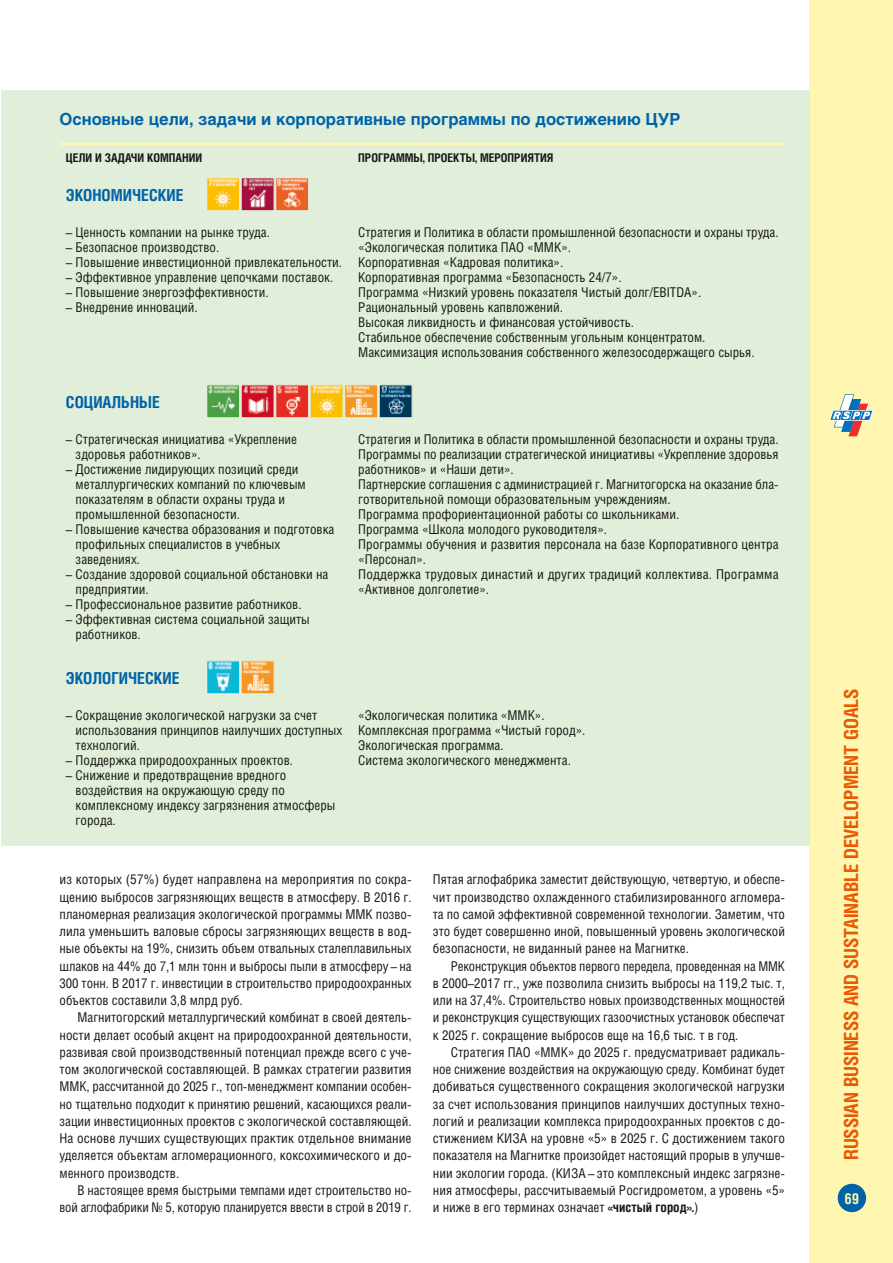
<style>
.page{position:relative;width:893px;height:1263px;background:#fff}
.page>*{position:absolute;margin:0;border:0;box-sizing:border-box;transform-origin:0 0}
.t1{font:700 19.5px "Helios Cond C";color:#ea5901}
.t2{font:700 16.5px "Helios C";color:#0063a8}
.t3{font:700 16.5px "Helios Cond C";color:#0063a8}
.t4{font:700 15px "Helios Cond C";color:#fff7b1}
.t5{font:13.5px/15px "Helios Cond C";color:#181716}
.t6{font:700 12px "Helios Cond C";color:#181716}
.s1{font-weight:700}
</style>
<div class="page">
<div style="left:809px;top:0;width:84px;height:1263px;background:#fff7b1"></div>
<svg style="left:829px;top:394px;width:44px;height:42px"></svg>
<div style="left:838px;top:1184px;width:27px;height:27px;background:#0063a8;border-radius:50%"></div>
<div style="left:838px;top:1184px;width:28px;height:28px;border:1px solid #0063a8;border-radius:50%"></div>
<div style="left:1px;top:91px;width:808px;height:755px;background:#e1eed9"></div>
<hr style="left:60px;top:143px;width:292px;height:3px;background:#fff7b1">
<hr style="left:352px;top:143px;width:433px;height:3px;background:#fff7b1">
<img style="left:208px;top:179px;width:30px;height:31px">
<div style="left:206px;top:177px;width:34px;height:35px;border:1px solid #e1eed9"></div>
<svg style="left:242px;top:179px;width:31px;height:31px"></svg>
<div style="left:240px;top:177px;width:35px;height:35px;border:1px solid #e1eed9"></div>
<img style="left:277px;top:179px;width:30px;height:31px">
<div style="left:275px;top:177px;width:34px;height:35px;border:1px solid #e1eed9"></div>
<img style="left:208px;top:386px;width:30px;height:31px">
<div style="left:206px;top:384px;width:34px;height:35px;border:1px solid #e1eed9"></div>
<svg style="left:242px;top:386px;width:31px;height:31px"></svg>
<div style="left:240px;top:384px;width:35px;height:35px;border:1px solid #e1eed9"></div>
<img style="left:277px;top:386px;width:30px;height:31px">
<div style="left:275px;top:384px;width:34px;height:35px;border:1px solid #e1eed9"></div>
<svg style="left:311px;top:386px;width:31px;height:31px"></svg>
<div style="left:309px;top:384px;width:35px;height:35px;border:1px solid #e1eed9"></div>
<img style="left:346px;top:386px;width:30px;height:31px">
<div style="left:344px;top:384px;width:34px;height:35px;border:1px solid #e1eed9"></div>
<svg style="left:380px;top:386px;width:31px;height:31px"></svg>
<div style="left:378px;top:384px;width:35px;height:35px;border:1px solid #e1eed9"></div>
<img style="left:208px;top:662px;width:30px;height:31px">
<div style="left:206px;top:660px;width:34px;height:35px;border:1px solid #e1eed9"></div>
<svg style="left:242px;top:662px;width:31px;height:31px"></svg>
<div style="left:240px;top:660px;width:35px;height:35px;border:1px solid #e1eed9"></div>
<p class="t2" style="left:60px;top:110px;width:622px">Основные цели, задачи и корпоративные программы по достижению ЦУР</p>
<p class="t6" style="left:66px;top:151px;width:138px">ЦЕЛИ И ЗАДАЧИ КОМПАНИИ</p>
<p class="t6" style="left:358px;top:151px;width:197px">ПРОГРАММЫ, ПРОЕКТЫ, МЕРОПРИЯТИЯ</p>
<p class="t3" style="left:66px;top:185px;width:119px">ЭКОНОМИЧЕСКИЕ</p>
<p class="t5" style="left:66px;top:225px;width:206px">– Ценность компании на рынке труда.</p>
<p class="t5" style="left:66px;top:240px;width:155px">– Безопасное производство.</p>
<p class="t5" style="left:66px;top:255px;width:278px">– Повышение инвестиционной привлекательности.</p>
<p class="t5" style="left:66px;top:270px;width:269px">– Эффективное управление цепочками поставок.</p>
<p class="t5" style="left:66px;top:285px;width:204px">– Повышение энергоэффективности.</p>
<p class="t5" style="left:66px;top:300px;width:133px">– Внедрение инноваций.</p>
<p class="t5" style="left:358px;top:225px;width:422px">Стратегия и Политика в области промышленной безопасности и охраны труда. «Экологическая политика ПАО «ММК».<br>Корпоративная «Кадровая политика».<br>Корпоративная программа «Безопасность 24/7».<br>Программа «Низкий уровень показателя Чистый долг/EBITDA».<br>Рациональный уровень капвложений.<br>Высокая ликвидность и финансовая устойчивость.<br>Стабильное обеспечение собственным угольным концентратом.<br>Максимизация использования собственного железосодержащего сырья.</p>
<p class="t3" style="left:66px;top:392px;width:95px">СОЦИАЛЬНЫЕ</p>
<p class="t5" style="left:76px;top:432px;width:223px;text-indent:-10px">– Стратегическая инициатива «Укрепление здоровья работников».</p>
<p class="t5" style="left:76px;top:462px;width:232px;text-indent:-10px">– Достижение лидирующих позиций среди металлургических компаний по ключевым показателям в области охраны труда и промышленной безопасности.</p>
<p class="t5" style="left:76px;top:522px;width:260px;text-indent:-10px">– Повышение качества образования и подготовка профильных специалистов в учебных заведениях.</p>
<p class="t5" style="left:76px;top:567px;width:254px;text-indent:-10px">– Создание здоровой социальной обстановки на предприятии.</p>
<p class="t5" style="left:66px;top:597px;width:237px">– Профессиональное развитие работников.</p>
<p class="t5" style="left:76px;top:612px;width:236px;text-indent:-10px">– Эффективная система социальной защиты работников.</p>
<p class="t3" style="left:66px;top:668px;width:115px">ЭКОЛОГИЧЕСКИЕ</p>
<p class="t5" style="left:76px;top:708px;width:268px;text-indent:-10px">– Сокращение экологической нагрузки за счет использования принципов наилучших доступных технологий.</p>
<p class="t5" style="left:66px;top:753px;width:229px">– Поддержка природоохранных проектов.</p>
<p class="t5" style="left:76px;top:768px;width:261px;text-indent:-10px">– Снижение и предотвращение вредного воздействия на окружающую среду по комплексному индексу загрязнения атмосферы города.</p>
<p class="t5" style="left:358px;top:432px;width:422px">Стратегия и Политика в области промышленной безопасности и охраны труда.<br>Программы по реализации стратегической инициативы «Укрепление здоровья работников» и «Наши дети».<br>Партнерские соглашения с администрацией г. Магнитогорска на оказание бла&shy;готворительной помощи образовательным учреждениям.<br>Программа профориентационной работы со школьниками.<br>Программа «Школа молодого руководителя».<br>Программы обучения и развития персонала на базе Корпоративного центра «Персонал».<br>Поддержка трудовых династий и других традиций коллектива. Программа «Активное долголетие».</p>
<p class="t5" style="left:358px;top:708px;width:229px">«Экологическая политика «ММК».<br>Комплексная программа «Чистый город».<br>Экологическая программа.<br>Система экологического менеджмента.</p>
<p class="t5" style="left:60px;top:871px;width:354px;line-height:17.2px;text-align:justify">из которых (57%) будет направлена на мероприятия по сокра&shy;щению выбросов загрязняющих веществ в атмосферу. В 2016 г. планомерная реализация экологической программы ММК позво&shy;лила уменьшить валовые сбросы загрязняющих веществ в вод&shy;ные объекты на 19%, снизить объем отвальных сталеплавильных шлаков на 44% до 7,1 млн тонн и выбросы пыли в атмосферу – на 300 тонн. В 2017 г. инвестиции в строительство природоохранных объектов составили 3,8 млрд руб.</p>
<p class="t5" style="left:60px;top:1009px;width:354px;line-height:17.2px;text-align:justify;text-indent:18px">Магнитогорский металлургический комбинат в своей деятель&shy;ности делает особый акцент на природоохранной деятельности, развивая свой производственный потенциал прежде всего с уче&shy;том экологической составляющей. В рамках стратегии развития ММК, рассчитанной до 2025 г., топ-менеджмент компании особен&shy;но тщательно подходит к принятию решений, касающихся реали&shy;зации инвестиционных проектов с экологической составляющей.<br>На основе лучших существующих практик отдельное внимание уделяется объектам агломерационного, коксохимического и до&shy;менного производств.</p>
<p class="t5" style="left:60px;top:1181px;width:354px;line-height:17.2px;text-align:right">В настоящее время быстрыми темпами идет строительство но&shy;вой аглофабрики № 5, которую планируется ввести в строй в 2019 г.</p>
<p class="t5" style="left:433px;top:871px;width:354px;line-height:17.2px;text-align:justify">Пятая аглофабрика заместит действующую, четвертую, и обеспе&shy;чит производство охлажденного стабилизированного агломера&shy;та по самой эффективной современной технологии. Заметим, что это будет совершенно иной, повышенный уровень экологической безопасности, не виданный ранее на Магнитке.</p>
<p class="t5" style="left:433px;top:957px;width:354px;line-height:17.2px;text-align:justify;text-indent:18px">Реконструкция объектов первого передела, проведенная на ММК в 2000–2017 гг., уже позволила снизить выбросы на 119,2 тыс. т, или на 37,4%. Строительство новых производственных мощностей и реконструкция существующих газоочистных установок обеспечат к 2025 г. сокращение выбросов еще на 16,6 тыс. т в год.</p>
<p class="t5" style="left:433px;top:1043px;width:354px;line-height:17.2px;text-align:justify;text-indent:18px">Стратегия ПАО «ММК» до 2025 г. предусматривает радикаль&shy;ное снижение воздействия на окружающую среду. Комбинат будет добиваться существенного сокращения экологической нагрузки за счет использования принципов наилучших доступных техно&shy;логий и реализации комплекса природоохранных проектов с до&shy;стижением КИЗА на уровне «5» в 2025 г. С достижением такого показателя на Магнитке произойдет настоящий прорыв в улучше&shy;нии экологии города. (КИЗА – это комплексный индекс загрязне&shy;ния атмосферы, рассчитываемый Росгидрометом, а уровень «5» и ниже в его терминах означает <span class="s1">«чистый город».</span>)</p>
<h1 class="t1" style="left:840px;top:1160px;width:473px;rotate:-90deg">RUSSIAN BUSINESS AND SUSTAINABLE DEVELOPMENT GOALS</h1>
<p class="t4" style="left:844px;top:1189px;width:16px">69</p>
</div>
